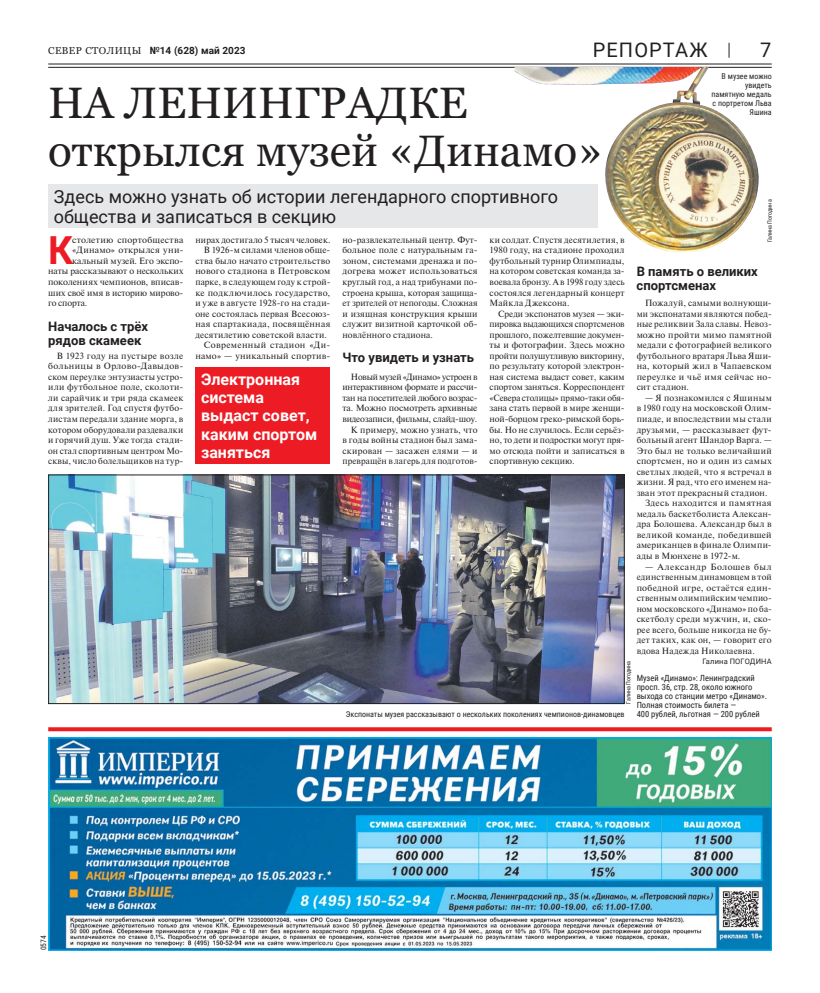
<style>
.page{position:relative;width:820px;height:993px;background:#fff}
.page>*{position:absolute;margin:0;border:0;box-sizing:border-box;transform-origin:0 0}
.t1{font:44px/48px "Georgia";color:#231f20}
.t2{font:700 38.6px "Roboto";color:#ed1c24}
.t3{font:20px "Roboto";letter-spacing:.055em;color:#231f20}
.t4{font:18px/20px "Roboto";color:#231f20}
.t5{font:700 16px/18px "Roboto";color:#fff}
.t6{font:700 13px/14px "Roboto";color:#231f20}
.t7{font:700 10px "Roboto";color:#231f20}
.t8{font:9px/10.5px "Newton C";letter-spacing:.015em;color:#231f20;text-align:justify}
.t9{font:9px/10.5px "Newton C";letter-spacing:-.01em;color:#231f20;text-align:right}
.t10{font:9px "Newton C";letter-spacing:.035em;color:#231f20}
.t11{font:9px "Newton C";letter-spacing:-.005em;color:#231f20}
.t12{font:8.5px/9px "Roboto Condensed";color:#231f20}
.t13{font:8px/9px "Roboto Condensed";color:#231f20;text-align:right}
.t14{font:7.5px "Roboto";letter-spacing:.02em;color:#231f20}
.t15{font:7.5px "Roboto Condensed";color:#231f20}
.t16{font:6px "Roboto Condensed";color:#231f20}
.s1{font-family:"Georgia";font-weight:400}
</style>
<div class="page">
<hr style="left:48px;top:64px;width:723px;height:1px;background:#231f20">
<hr style="left:48px;top:67px;width:723px;height:1px;background:#231f20">
<svg style="left:728px;top:43px;width:1px;height:15px"></svg>
<div style="left:48px;top:184px;width:549px;height:43px;background:#e6e7e8"></div>
<div style="left:195px;top:367px;width:135px;height:96px;background:#ed1c24"></div>
<svg style="left:48px;top:727px;width:723px;height:4px;background:#ee2b32"></svg>
<img style="left:50px;top:476px;width:572px;height:225px">
<div style="left:48px;top:474px;width:576px;height:229px;border:1px solid #231f20"></div>
<img style="left:514px;top:68px;width:245px;height:185px">
<img style="left:48px;top:737px;width:723px;height:213px">
<p class="t7" style="left:48px;top:45px;width:199px"><span class="s1">СЕВЕР СТОЛИЦЫ</span> №14 (628) май 2023</p>
<h3 class="t3" style="left:592px;top:39px;width:116px">РЕПОРТАЖ</h3>
<h3 class="t3" style="left:759px;top:39px;width:13px">7</h3>
<p class="t13" style="left:711px;top:72px;width:62px">В музее можно увидеть памятную медаль с портретом Льва<br>Яшина</p>
<h1 class="t1" style="left:48px;top:78px;width:556px">НА ЛЕНИНГРАДКЕ открылся музей «Динамо»</h1>
<h3 class="t4" style="left:54px;top:186px;width:505px">Здесь можно узнать об истории легендарного спортивного общества и записаться в секцию</h3>
<p class="t16" style="left:765px;top:242px;width:44px;rotate:-90deg">Галина Погодина</p>
<h2 class="t2" style="left:48px;top:228px;width:26px">К</h2>
<p class="t8" style="left:72px;top:235px;width:113px">столетию спортобщества</p>
<p class="t8" style="left:342px;top:235px;width:136px">но-развлекательный центр. Фут&shy;больное поле с натуральным га&shy;зоном, системами дренажа и по&shy;догрева может использоваться круглый год, а над трибунами по&shy;строена крыша, которая защища&shy;ет зрителей от непогоды. Сложная и изящная конструкция крыши служит визитной карточкой об&shy;новлённого стадиона.</p>
<h3 class="t6" style="left:342px;top:350px;width:133px">Что увидеть и узнать</h3>
<p class="t9" style="left:342px;top:372px;width:136px">Новый музей «Динамо» устроен в интерактивном формате и рассчи&shy;тан на посетителей любого возрас&shy;та. Можно посмотреть архивные видеозаписи, фильмы, слайд-шоу.<br>К примеру, можно узнать, что<br>в годы войны стадион был зама&shy;скирован — засажен елями — и превращён в лагерь для подготов-</p>
<p class="t8" style="left:489px;top:235px;width:136px">ки солдат. Спустя десятилетия, в 1980 году, на стадионе проходил футбольный турнир Олимпиады, на котором советская команда за&shy;воевала бронзу. А в 1998 году здесь состоялся легендарный концерт Майкла Джексона.</p>
<p class="t8" style="left:489px;top:309px;width:136px;text-indent:9px">Среди экспонатов музея — эки&shy;пировка выдающихся спортсменов прошлого, пожелтевшие докумен&shy;ты и фотографии. Здесь можно пройти полушутливую викторину, по результату которой электрон&shy;ная система выдаст совет, каким спортом заняться. Корреспондент «Севера столицы» прямо-таки обя&shy;зана стать первой в мире женщи&shy;ной-борцом греко-римской борь&shy;бы. Но не случилось. Если серьёз&shy;но, то дети и подростки могут пря&shy;мо отсюда пойти и записаться в спортивную секцию.</p>
<p class="t8" style="left:195px;top:235px;width:136px">нирах достигало 5 тысяч человек.</p>
<p class="t8" style="left:204px;top:245px;width:128px">В 1926-м силами членов обще-</p>
<p class="t8" style="left:195px;top:256px;width:136px">ства было начато строительство</p>
<p class="t8" style="left:195px;top:267px;width:136px">нового стадиона в Петровском</p>
<p class="t8" style="left:195px;top:277px;width:136px">парке, в следующем году к строй-</p>
<p class="t10" style="left:195px;top:289px;width:136px">ке подключилось государство,</p>
<p class="t8" style="left:195px;top:298px;width:136px">и уже в августе 1928-го на стади-</p>
<p class="t8" style="left:195px;top:309px;width:136px">оне состоялась первая Всесоюз-</p>
<p class="t8" style="left:195px;top:319px;width:136px">ная спартакиада, посвящённая</p>
<p class="t8" style="left:195px;top:330px;width:133px">десятилетию советской власти.</p>
<p class="t10" style="left:204px;top:341px;width:128px">Современный стадион «Ди-</p>
<p class="t8" style="left:195px;top:351px;width:136px">намо» — уникальный спортив-</p>
<p class="t8" style="left:72px;top:245px;width:113px">«Динамо» открылся уни-</p>
<p class="t8" style="left:72px;top:256px;width:113px">кальный музей. Его экспо-</p>
<p class="t11" style="left:48px;top:268px;width:136px">наты рассказывают о нескольких</p>
<p class="t9" style="left:48px;top:277px;width:136px">поколениях чемпионов, вписав-</p>
<p class="t11" style="left:48px;top:289px;width:136px">ших своё имя в историю мирово-</p>
<p class="t9" style="left:48px;top:298px;width:41px">го спорта.</p>
<h3 class="t6" style="left:48px;top:319px;width:101px">Началось с трёх рядов скамеек</h3>
<p class="t8" style="left:48px;top:351px;width:136px;text-indent:9px">В 1923 году на пустыре возле больницы в Орлово-Давыдов&shy;ском переулке энтузиасты устро&shy;или футбольное поле, сколоти&shy;ли сарайчик и три ряда скамеек для зрителей. Год спустя футбо&shy;листам передали здание морга, в котором оборудовали раздевалки и горячий душ. Уже тогда стади&shy;он стал спортивным центром Мо&shy;сквы, число болельщиков на тур-</p>
<h3 class="t6" style="left:636px;top:265px;width:123px">В память о великих спортсменах</h3>
<p class="t8" style="left:636px;top:298px;width:136px;text-indent:9px">Пожалуй, самыми волнующи&shy;ми экспонатами являются побед&shy;ные реликвии Зала славы. Невоз&shy;можно пройти мимо памятной медали с фотографией великого футбольного вратаря Льва Яши&shy;на, который жил в Чапаевском переулке и чьё имя сейчас но&shy;сит стадион.</p>
<p class="t8" style="left:645px;top:393px;width:128px">— Я познакомился с Яшиным</p>
<p class="t8" style="left:636px;top:403px;width:136px">в 1980 году на московской Олим-</p>
<p class="t8" style="left:636px;top:414px;width:136px">пиаде, и впоследствии мы стали</p>
<p class="t8" style="left:636px;top:425px;width:136px">друзьями, — рассказывает фут-</p>
<p class="t8" style="left:636px;top:435px;width:136px">больный агент Шандор Варга. —</p>
<p class="t10" style="left:636px;top:447px;width:136px">Это был не только величайший</p>
<p class="t8" style="left:636px;top:456px;width:136px">спортсмен, но и один из самых</p>
<p class="t8" style="left:636px;top:467px;width:136px">светлых людей, что я встречал в</p>
<p class="t8" style="left:636px;top:477px;width:136px">жизни. Я рад, что его именем на-</p>
<p class="t8" style="left:636px;top:488px;width:132px">зван этот прекрасный стадион.</p>
<p class="t10" style="left:645px;top:499px;width:128px">Здесь находится и памятная</p>
<p class="t8" style="left:636px;top:509px;width:136px">медаль баскетболиста Алексан-</p>
<p class="t8" style="left:636px;top:519px;width:136px">дра Болошева. Александр был в</p>
<p class="t8" style="left:636px;top:530px;width:136px">великой команде, победившей</p>
<p class="t8" style="left:636px;top:540px;width:136px">американцев в финале Олимпи-</p>
<p class="t8" style="left:636px;top:551px;width:105px">ады в Мюнхене в 1972-м.</p>
<p class="t8" style="left:636px;top:561px;width:136px;text-indent:9px">— Александр Болошев был единственным динамовцем в той победной игре, остаётся един&shy;ственным олимпийским чемпио&shy;ном московского «Динамо» по ба&shy;скетболу среди мужчин, и, ско&shy;рее всего, больше никогда не бу&shy;дет таких, как он, — говорит его вдова Надежда Николаевна.</p>
<p class="t14" style="left:702px;top:657px;width:71px">Галина ПОГОДИНА</p>
<p class="t12" style="left:636px;top:673px;width:132px">Музей «Динамо»: Ленинградский просп. 36, стр. 28, около южного выхода со станции метро «Динамо».<br>Полная стоимость билета —<br>400 рублей, льготная — 200 рублей</p>
<h3 class="t5" style="left:201px;top:371px;width:118px">Электронная система выдаст совет, каким спортом заняться</h3>
<p class="t16" style="left:624px;top:703px;width:44px;rotate:-90deg">Галина Погодина</p>
<p class="t13" style="left:346px;top:709px;width:280px">Экспонаты музея рассказывают о нескольких поколениях чемпионов-динамовцев</p>
<p class="t15" style="left:39px;top:950px;width:16px;rotate:-90deg">0574</p>
</div>
